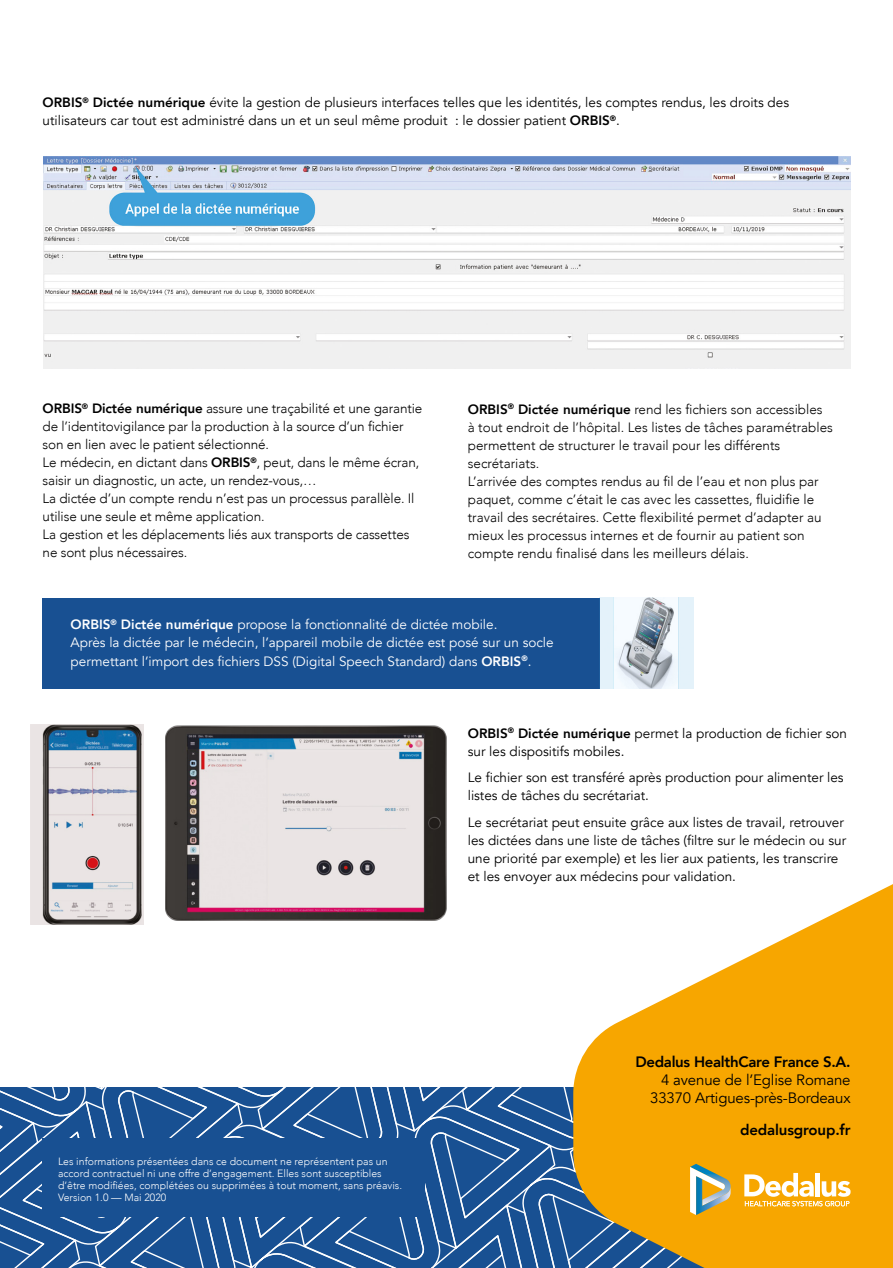
<style>
.page{position:relative;width:893px;height:1268px;background:#fff}
.page>*{position:absolute;margin:0;border:0;box-sizing:border-box;transform-origin:0 0}
.t1{font:15px/18px "Avenir";letter-spacing:-.01em;color:#000;text-align:right}
.t2{font:800 15px "Avenir";letter-spacing:-.02em;color:#000}
.t3{font:300 13.5px/18px "Avenir";letter-spacing:-.01em;color:#000}
.t4{font:13.5px/18px "Avenir";color:#000}
.t5{font:13.5px/18px "Avenir";color:#fff}
.t6{font:300 10.5px/12px "Avenir";color:#fff}
.s1{font-weight:800}
</style>
<div class="page">
<svg style="left:573px;top:884px;width:320px;height:203px;fill:#f7a600"></svg>
<svg style="left:0;top:1087px;width:893px;height:181px;background:#6c766c"></svg>
<div style="left:43px;top:598px;width:557px;height:90px;background:#185092"></div>
<img style="left:600px;top:598px;width:93px;height:90px">
<img style="left:31px;top:724px;width:113px;height:199px">
<img style="left:165px;top:725px;width:281px;height:195px">
<img style="left:43px;top:157px;width:807px;height:211px">
<p class="t4" style="left:43px;top:94px;width:748px"><span class="s1">ORBIS</span><sup>®</sup> <span class="s1">Dictée numérique</span> évite la gestion de plusieurs interfaces telles que les identités, les comptes rendus, les droits des utilisateurs car tout est administré dans un et un seul même produit : le dossier patient <span class="s1">ORBIS</span><sup>®</sup>.</p>
<p class="t3" style="left:43px;top:399px;width:381px"><span class="s1">ORBIS</span><sup>®</sup> <span class="s1">Dictée numérique</span> assure une traçabilité et une garantie de l’identitovigilance par la production à la source d’un fichier son en lien avec le patient sélectionné.<br>Le médecin, en dictant dans <span class="s1">ORBIS</span><sup>®</sup>, peut, dans le même écran, saisir un diagnostic, un acte, un rendez-vous,…<br>La dictée d’un compte rendu n’est pas un processus parallèle. Il utilise une seule et même application.<br>La gestion et les déplacements liés aux transports de cassettes ne sont plus nécessaires.</p>
<p class="t3" style="left:468px;top:400px;width:367px"><span class="s1">ORBIS</span><sup>®</sup> <span class="s1">Dictée numérique</span> rend les fichiers son accessibles à tout endroit de l’hôpital. Les listes de tâches paramétrables permettent de structurer le travail pour les différents secrétariats.<br>L’arrivée des comptes rendus au fil de l’eau et non plus par paquet, comme c’était le cas avec les cassettes, fluidifie le travail des secrétaires. Cette flexibilité permet d’adapter au mieux les processus internes et de fournir au patient son compte rendu finalisé dans les meilleurs délais.</p>
<p class="t5" style="left:71px;top:616px;width:485px"><span class="s1">ORBIS</span><sup>®</sup> <span class="s1">Dictée numérique</span> propose la fonctionnalité de dictée mobile.<br>Après la dictée par le médecin, l’appareil mobile de dictée est posé sur un socle permettant l’import des fichiers DSS (Digital Speech Standard) dans <span class="s1">ORBIS</span><sup>®</sup>.</p>
<p class="t4" style="left:468px;top:724px;width:381px"><span class="s1">ORBIS</span><sup>®</sup> <span class="s1">Dictée numérique</span> permet la production de fichier son sur les dispositifs mobiles.</p>
<p class="t4" style="left:468px;top:768px;width:377px">Le fichier son est transféré après production pour alimenter les listes de tâches du secrétariat.</p>
<p class="t4" style="left:468px;top:813px;width:380px">Le secrétariat peut ensuite grâce aux listes de travail, retrouver les dictées dans une liste de tâches (filtre sur le médecin ou sur une priorité par exemple) et les lier aux patients, les transcrire et les envoyer aux médecins pour validation.</p>
<p class="t6" style="left:58px;top:1154px;width:346px">Les informations présentées dans ce document ne représentent pas un accord contractuel ni une offre d’engagement. Elles sont susceptibles d’être modifiées, complétées ou supprimées à tout moment, sans préavis.<br>Version 1.0 — Mai 2020</p>
<p class="t2" style="left:635px;top:1049px;width:217px">Dedalus HealthCare France S.A.</p>
<p class="t1" style="left:650px;top:1070px;width:202px">4 avenue de l’Eglise Romane<br>33370 Artigues-près-Bordeaux</p>
<p class="t2" style="left:740px;top:1118px;width:112px">dedalusgroup.fr</p>
</div>
